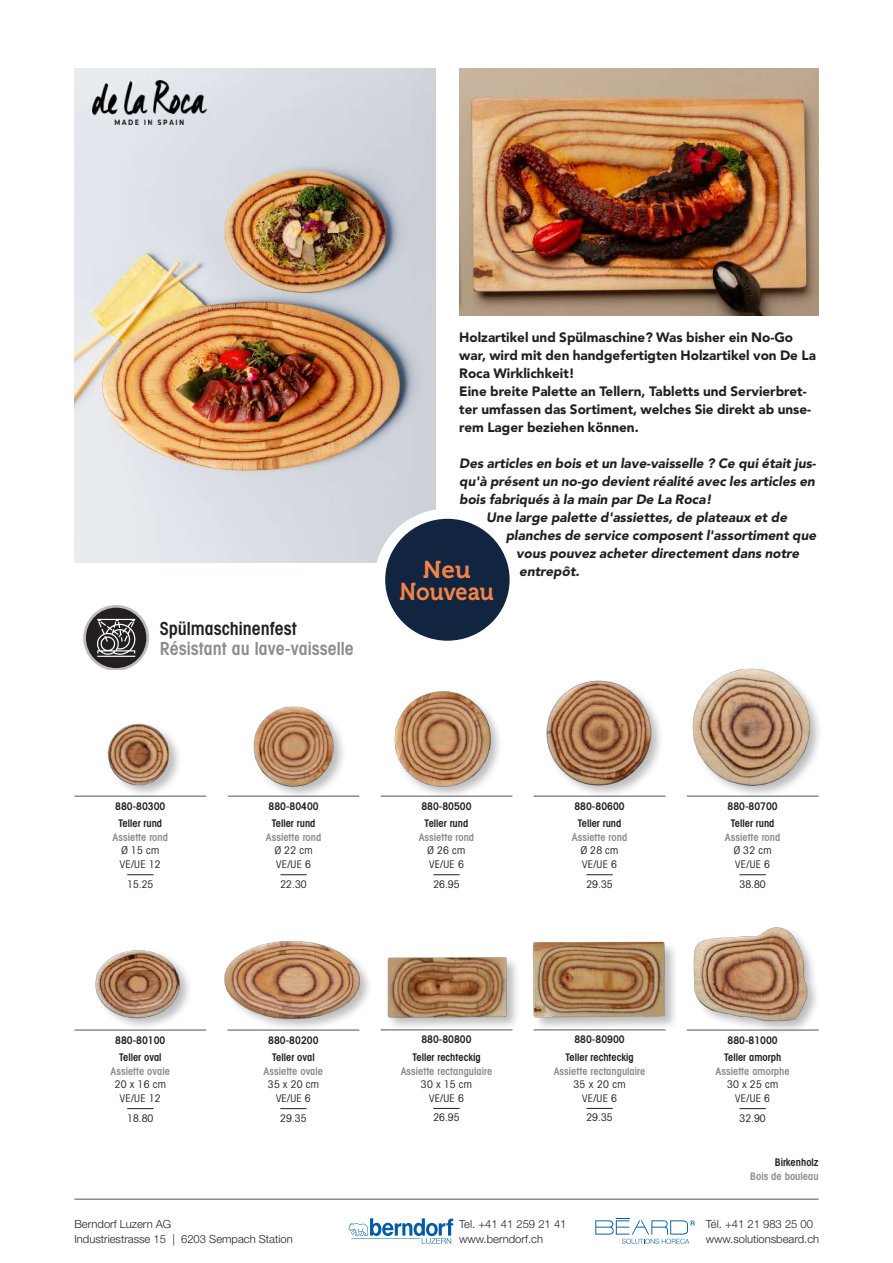
<style>
.page{position:relative;width:893px;height:1263px;background:#fff}
.page>*{position:absolute;margin:0;border:0;box-sizing:border-box;transform-origin:0 0}
.t1{font:24.3px/21.9px "Museo 700";color:#f58345;text-align:center}
.t2{font:600 condensed 18px "Avant Garde";color:#8a8c8f}
.t3{font:600 condensed 18px "Avant Garde";color:#231f20}
.t4{font:italic 900 13.5px "Avenir LT Std";color:#231f20}
.t5{font:900 13.5px/18px "Avenir LT Std";color:#231f20}
.t6{font:300 11.25px/15px "Helvetica Neue LT Pro";color:#231f20}
.t7{font:600 condensed 10.5px/17.7px "Avant Garde";color:#231f20;text-align:center}
.t8{font:condensed 10.5px/13.5px "Avant Garde";letter-spacing:.03em;color:#231f20;text-align:center}
.t9{font:600 condensed 10.5px "Avant Garde";color:#8a8c8f}
</style>
<div class="page">
<hr style="left:74px;top:1198px;width:745px;height:2px;background:#8a8c8f">
<svg style="left:595px;top:1218px;width:100px;height:26px"></svg>
<svg style="left:349px;top:1218px;width:104px;height:26px"></svg>
<img style="left:74px;top:68px;width:362px;height:495px">
<img style="left:95px;top:950px;width:94px;height:77px">
<hr style="left:74px;top:1029px;width:132px;height:2px;background:#8a8c8f">
<svg style="left:127px;top:1108px;width:26px;height:1px"></svg>
<img style="left:92px;top:81px;width:114px;height:44px">
<img style="left:224px;top:941px;width:145px;height:90px">
<hr style="left:227px;top:1029px;width:132px;height:2px;background:#8a8c8f">
<svg style="left:280px;top:1108px;width:27px;height:1px"></svg>
<svg style="left:83px;top:606px;width:66px;height:64px"></svg>
<img style="left:459px;top:68px;width:360px;height:247px">
<img style="left:107px;top:723px;width:72px;height:71px">
<hr style="left:74px;top:795px;width:132px;height:2px;background:#8a8c8f">
<svg style="left:127px;top:874px;width:26px;height:1px"></svg>
<img style="left:253px;top:706px;width:90px;height:89px">
<hr style="left:228px;top:795px;width:131px;height:2px;background:#8a8c8f">
<svg style="left:280px;top:874px;width:27px;height:1px"></svg>
<img style="left:394px;top:691px;width:106px;height:104px">
<hr style="left:381px;top:795px;width:131px;height:2px;background:#8a8c8f">
<svg style="left:433px;top:874px;width:27px;height:1px"></svg>
<img style="left:546px;top:680px;width:115px;height:114px">
<hr style="left:534px;top:795px;width:131px;height:2px;background:#8a8c8f">
<svg style="left:586px;top:874px;width:27px;height:1px"></svg>
<img style="left:692px;top:668px;width:127px;height:127px">
<hr style="left:687px;top:795px;width:132px;height:2px;background:#8a8c8f">
<svg style="left:739px;top:874px;width:27px;height:1px"></svg>
<div style="left:386px;top:955px;width:134px;height:76px;background:#231f20;opacity:.3"></div>
<img style="left:386px;top:955px;width:126px;height:74px">
<hr style="left:381px;top:1029px;width:131px;height:2px;background:#8a8c8f">
<svg style="left:433px;top:1108px;width:27px;height:1px"></svg>
<img style="left:532px;top:941px;width:143px;height:90px">
<hr style="left:534px;top:1029px;width:131px;height:2px;background:#8a8c8f">
<svg style="left:586px;top:1108px;width:27px;height:1px"></svg>
<img style="left:693px;top:927px;width:124px;height:102px">
<hr style="left:687px;top:1029px;width:132px;height:2px;background:#8a8c8f">
<svg style="left:739px;top:1108px;width:27px;height:1px"></svg>
<div style="left:375px;top:508px;width:145px;height:143px;background:#fff;border-radius:50%"></div>
<div style="left:385px;top:519px;width:125px;height:122px;background:#112541;border-radius:50%"></div>
<h2 class="t3" style="left:160px;top:618px;width:138px">Spülmaschinenfest</h2>
<h2 class="t2" style="left:160px;top:637px;width:195px">Résistant au lave-vaisselle</h2>
<p class="t5" style="left:459px;top:328px;width:358px">Holzartikel und Spülmaschine? Was bisher ein No-Go war, wird mit den handgefertigten Holzartikel von De La Roca Wirklichkeit!<br>Eine breite Palette an Tellern, Tabletts und Servierbret&shy;ter umfassen das Sortiment, welches Sie direkt ab unse&shy;rem Lager beziehen können.</p>
<p class="t4" style="left:459px;top:455px;width:358px">Des articles en bois et un lave-vaisselle ? Ce qui était jus-</p>
<p class="t4" style="left:459px;top:473px;width:357px">qu'à présent un no-go devient réalité avec les articles en</p>
<p class="t4" style="left:459px;top:491px;width:254px">bois fabriqués à la main par De La Roca!</p>
<p class="t4" style="left:486px;top:509px;width:302px">Une large palette d'assiettes, de plateaux et de</p>
<p class="t4" style="left:506px;top:527px;width:312px">planches de service composent l'assortiment que</p>
<p class="t4" style="left:516px;top:545px;width:284px">vous pouvez acheter directement dans notre</p>
<p class="t4" style="left:519px;top:563px;width:62px">entrepôt.</p>
<h1 class="t1" style="left:399px;top:559px;width:96px">Neu<br>Nouveau</h1>
<p class="t7" style="left:115px;top:797px;width:52px">880-80300<br>Teller rund</p>
<p class="t9" style="left:113px;top:831px;width:57px">Assiette rond</p>
<p class="t8" style="left:120px;top:844px;width:42px;text-align:left">Ø 15 cm<br>VE/UE 12</p>
<p class="t8" style="left:127px;top:877px;width:28px">15.25</p>
<p class="t7" style="left:268px;top:797px;width:52px">880-80400<br>Teller rund</p>
<p class="t9" style="left:266px;top:831px;width:57px">Assiette rond</p>
<p class="t8" style="left:275px;top:844px;width:39px;text-align:left">Ø 22 cm<br>VE/UE 6</p>
<p class="t8" style="left:280px;top:877px;width:28px">22.30</p>
<p class="t7" style="left:421px;top:797px;width:52px">880-80500<br>Teller rund</p>
<p class="t9" style="left:419px;top:831px;width:57px">Assiette rond</p>
<p class="t8" style="left:428px;top:844px;width:39px;text-align:left">Ø 26 cm<br>VE/UE 6</p>
<p class="t8" style="left:433px;top:877px;width:28px">26.95</p>
<p class="t7" style="left:574px;top:797px;width:52px">880-80600<br>Teller rund</p>
<p class="t9" style="left:572px;top:831px;width:57px">Assiette rond</p>
<p class="t8" style="left:581px;top:844px;width:39px;text-align:left">Ø 28 cm<br>VE/UE 6</p>
<p class="t8" style="left:586px;top:877px;width:28px">29.35</p>
<p class="t7" style="left:727px;top:797px;width:52px">880-80700<br>Teller rund</p>
<p class="t9" style="left:725px;top:831px;width:57px">Assiette rond</p>
<p class="t8" style="left:734px;top:844px;width:39px;text-align:left">Ø 32 cm<br>VE/UE 6</p>
<p class="t8" style="left:739px;top:877px;width:28px">38.80</p>
<p class="t7" style="left:115px;top:1031px;width:52px">880-80100<br>Teller oval</p>
<p class="t9" style="left:111px;top:1065px;width:61px">Assiette ovale</p>
<p class="t8" style="left:115px;top:1077px;width:53px">20 x 16 cm<br>VE/UE 12</p>
<p class="t8" style="left:127px;top:1111px;width:28px">18.80</p>
<p class="t7" style="left:268px;top:1031px;width:52px">880-80200<br>Teller oval</p>
<p class="t9" style="left:264px;top:1065px;width:61px">Assiette ovale</p>
<p class="t8" style="left:268px;top:1077px;width:53px">35 x 20 cm<br>VE/UE 6</p>
<p class="t8" style="left:280px;top:1111px;width:28px">29.35</p>
<p class="t6" style="left:74px;top:1216px;width:220px">Berndorf Luzern AG<br>Industriestrasse 15 | 6203 Sempach Station</p>
<p class="t7" style="left:412px;top:1031px;width:70px">880-80800<br>Teller rechteckig</p>
<p class="t9" style="left:401px;top:1064px;width:93px">Assiette rectangulaire</p>
<p class="t8" style="left:421px;top:1077px;width:53px">30 x 15 cm<br>VE/UE 6</p>
<p class="t8" style="left:433px;top:1111px;width:28px">26.95</p>
<p class="t7" style="left:565px;top:1031px;width:70px">880-80900<br>Teller rechteckig</p>
<p class="t9" style="left:554px;top:1064px;width:93px">Assiette rectangulaire</p>
<p class="t8" style="left:573px;top:1077px;width:54px">35 x 20 cm<br>VE/UE 6</p>
<p class="t8" style="left:586px;top:1111px;width:28px">29.35</p>
<p class="t6" style="left:459px;top:1216px;width:109px">Tel. +41 41 259 21 41 www.berndorf.ch</p>
<p class="t7" style="left:724px;top:1031px;width:59px">880-81000<br>Teller amorph</p>
<p class="t9" style="left:716px;top:1065px;width:76px">Assiette amorphe</p>
<p class="t8" style="left:727px;top:1077px;width:53px">30 x 25 cm<br>VE/UE 6</p>
<p class="t8" style="left:739px;top:1111px;width:28px">32.90</p>
<p class="t7" style="left:775px;top:1153px;width:45px">Birkenholz</p>
<p class="t9" style="left:750px;top:1169px;width:70px">Bois de bouleau</p>
<p class="t6" style="left:706px;top:1216px;width:115px">Tél. +41 21 983 25 00 www.solutionsbeard.ch</p>
</div>
